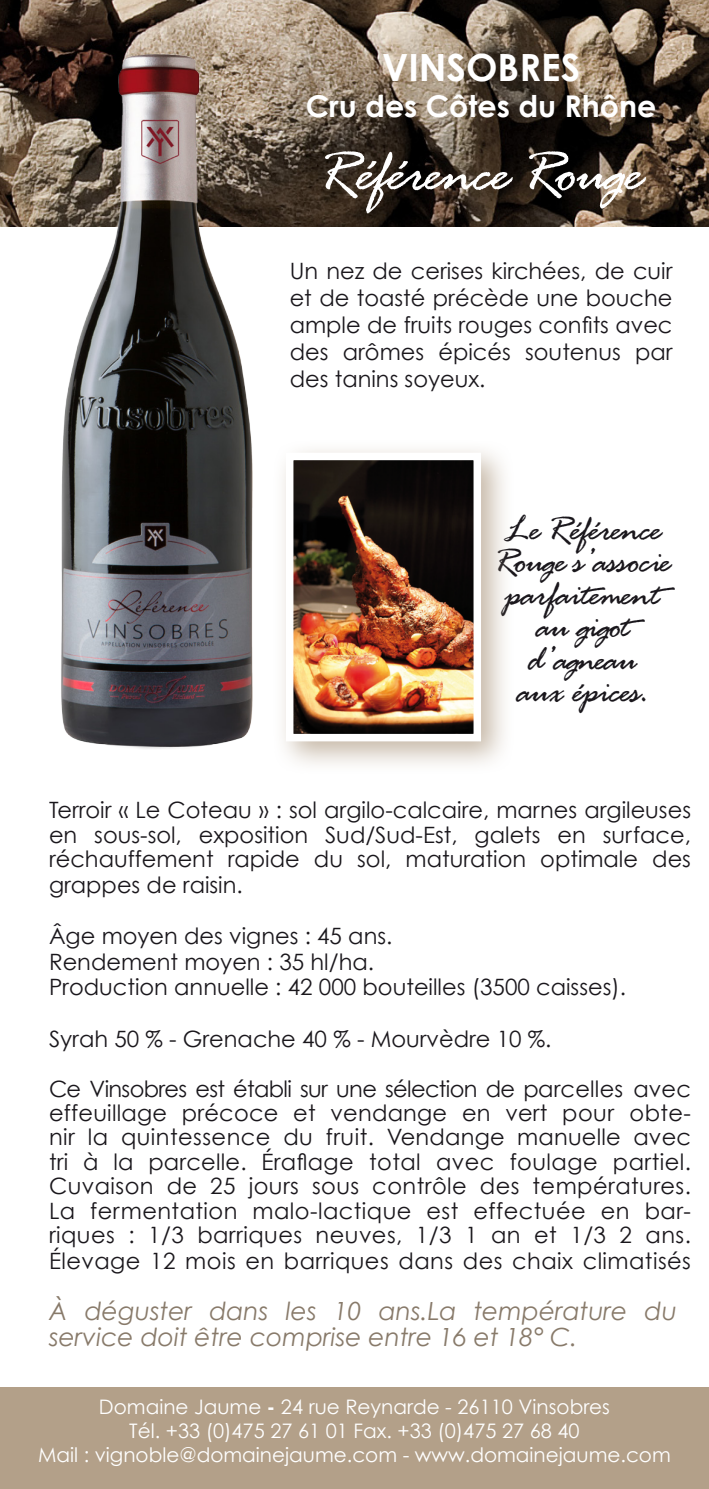
<style>
.page{position:relative;width:709px;height:1489px;background:#fff}
.page>*{position:absolute;margin:0;border:0;box-sizing:border-box;transform-origin:0 0}
.t1{font:italic 62.5px "Rage LT";color:#fff}
.t2{font:italic 37.5px/32.5px "Rage LT";color:#1a171c;text-align:center}
.t3{font:700 37.5px "Century Gothic";color:#fff}
.t4{font:700 30px "Century Gothic";color:#fff}
.t5{font:italic 25px/25.8px "Century Gothic";color:#887a6a}
.t6{font:22.5px/24.5px "Century Gothic";color:#1a171c;text-align:justify}
.t7{font:22.5px "Century Gothic";letter-spacing:.02em;color:#1a171c}
.t8{font:20px "Century Gothic";color:#fff}
.s1{font-weight:700}
</style>
<div class="page">
<div style="left:0;top:1387px;width:709px;height:101px;background:#b3a089"></div>
<img style="left:0;top:0;width:709px;height:227px">
<img style="left:49px;top:53px;width:218px;height:696px">
<div style="left:271px;top:437px;width:242px;height:336px;background:#b3a089;opacity:.75"></div>
<img style="left:295px;top:461px;width:177px;height:271px">
<div style="left:286px;top:452px;width:195px;height:289px;border:8px solid #fff"></div>
<p class="t3" style="left:382px;top:44px;width:200px">VINSOBRES</p>
<p class="t4" style="left:306px;top:87px;width:352px">Cru des Côtes du Rhône</p>
<p class="t1" style="left:319px;top:138px;width:325px">Référence Rouge</p>
<p class="t6" style="left:290px;top:257px;width:384px;line-height:27px">Un nez de cerises kirchées, de cuir et de toasté précède une bouche ample de fruits rouges confits avec des arômes épicés soutenus par des tanins soyeux.</p>
<p class="t2" style="left:494px;top:516px;width:178px">Le Référence<br>Rouge s’associe parfaitement au gigot d’agneau</p>
<p class="t2" style="left:516px;top:678px;width:135px">aux épices.</p>
<p class="t6" style="left:49px;top:797px;width:643px">Terroir « Le Coteau » : sol argilo-calcaire, marnes argileuses en sous-sol, exposition Sud/Sud-Est, galets en surface, réchauffement rapide du sol, maturation optimale des grappes de raisin.</p>
<p class="t6" style="left:49px;top:923px;width:345px">Âge moyen des vignes : 45 ans.</p>
<p class="t6" style="left:49px;top:948px;width:326px">Rendement moyen : 35 hl/ha.</p>
<p class="t6" style="left:49px;top:974px;width:578px">Production annuelle : 42 000 bouteilles (3500 caisses).</p>
<p class="t6" style="left:49px;top:1025px;width:504px">Syrah 50 % - Grenache 40 % - Mourvèdre 10 %.</p>
<p class="t6" style="left:49px;top:1075px;width:643px">Ce Vinsobres est établi sur une sélection de parcelles avec effeuillage précoce et vendange en vert pour obte&shy;nir la quintessence du fruit. Vendange manuelle avec tri à la parcelle. Éraflage total avec foulage partiel.<br>Cuvaison de 25 jours sous contrôle des températures.<br>La fermentation malo-lactique est effectuée en bar&shy;riques : 1/3 barriques neuves, 1/3 1 an et 1/3 2 ans.</p>
<p class="t7" style="left:49px;top:1246px;width:643px">Élevage 12 mois en barriques dans des chaix climatisés</p>
<p class="t5" style="left:49px;top:1297px;width:629px">À déguster dans les 10 ans.La température du service doit être comprise entre 16 et 18° C.</p>
<p class="t8" style="left:99px;top:1394px;width:512px">Domaine Jaume <span class="s1">-</span> 24 rue Reynarde - 26110 Vinsobres</p>
<p class="t8" style="left:129px;top:1418px;width:452px">Tél. +33 (0)475 27 61 01 Fax. +33 (0)475 27 68 40</p>
<p class="t8" style="left:38px;top:1442px;width:634px">Mail : vignoble@domainejaume.com - www.domainejaume.com</p>
</div>
